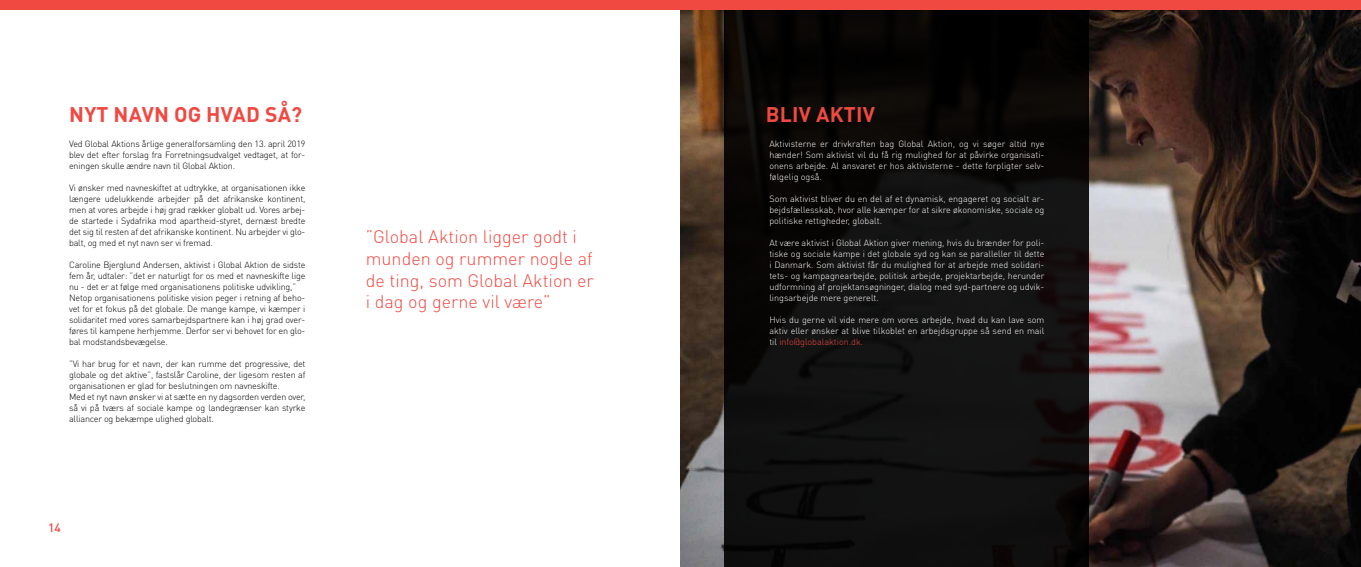
<style>
.page{position:relative;width:1361px;height:567px;background:#fff}
.page>*{position:absolute;margin:0;border:0;box-sizing:border-box;transform-origin:0 0}
.t1{font:700 21px "DIN Pro";letter-spacing:.01em;color:#f04942}
.t2{font:300 18px/21.6px "DIN Pro";color:#f04942}
.t3{font:500 12px "DIN Pro";color:#f04942}
.t4{font:300 9px/11px "DIN Pro";letter-spacing:-.02em;color:#000;text-align:justify}
.t5{font:300 9px/11px "DIN Pro";color:#fff;text-align:justify}
.s1{color:#f04942}
</style>
<div class="page">
<img style="left:680px;top:10px;width:681px;height:557px">
<div style="left:724px;top:0;width:365px;height:567px;background:linear-gradient(to right,#0b0a0a,#100e0f)"></div>
<div style="left:0;top:0;width:1361px;height:10px;background:#f04942"></div>
<h1 class="t1" style="left:69px;top:100px;width:234px">NYT NAVN OG HVAD SÅ?</h1>
<h1 class="t1" style="left:766px;top:101px;width:111px">BLIV AKTIV</h1>
<p class="t4" style="left:69px;top:138px;width:238px">Ved Global Aktions årlige generalforsamling den 13. april 2019 blev det efter forslag fra Forretningsudvalget vedtaget, at for&shy;eningen skulle ændre navn til Global Aktion.</p>
<p class="t4" style="left:69px;top:182px;width:238px">Vi ønsker med navneskiftet at udtrykke, at organisationen ikke længere udelukkende arbejder på det afrikanske kontinent, men at vores arbejde i høj grad rækker globalt ud. Vores arbej&shy;de startede i Sydafrika mod apartheid-styret, dernæst bredte det sig til resten af det afrikanske kontinent. Nu arbejder vi glo&shy;balt, og med et nyt navn ser vi fremad.</p>
<p class="t4" style="left:69px;top:259px;width:238px;text-align:left">Caroline Bjerglund Andersen, aktivist i Global Aktion de sidste fem år, udtaler: ”det er naturligt for os med et navneskifte lige nu - det er at følge med organisationens politiske udvikling,” Netop organisationens politiske vision peger i retning af beho&shy;vet for et fokus på det globale. De mange kampe, vi kæmper i solidaritet med vores samarbejdspartnere kan i høj grad over&shy;føres til kampene herhjemme. Derfor ser vi behovet for en glo&shy;bal modstandsbevægelse.</p>
<p class="t4" style="left:69px;top:358px;width:238px;text-align:left">”Vi har brug for et navn, der kan rumme det progressive, det globale og det aktive”, fastslår Caroline, der ligesom resten af organisationen er glad for beslutningen om navneskifte.<br>Med et nyt navn ønsker vi at sætte en ny dagsorden verden over, så vi på tværs af sociale kampe og landegrænser kan styrke alliancer og bekæmpe ulighed globalt.</p>
<h2 class="t2" style="left:366px;top:225px;width:230px">”Global Aktion ligger godt i munden og rummer nogle af de ting, som Global Aktion er i dag og gerne vil være”</h2>
<p class="t5" style="left:769px;top:138px;width:276px">Aktivisterne er drivkraften bag Global Aktion, og vi søger altid nye hænder! Som aktivist vil du få rig mulighed for at påvirke organisati&shy;onens arbejde. Al ansvaret er hos aktivisterne - dette forpligter selv&shy;følgelig også.</p>
<p class="t5" style="left:769px;top:193px;width:276px">Som aktivist bliver du en del af et dynamisk, engageret og socialt ar&shy;bejdsfællesskab, hvor alle kæmper for at sikre økonomiske, sociale og politiske rettigheder, globalt.</p>
<p class="t5" style="left:769px;top:237px;width:276px">At være aktivist i Global Aktion giver mening, hvis du brænder for poli&shy;tiske og sociale kampe i det globale syd og kan se paralleller til dette i Danmark. Som aktivist får du mulighed for at arbejde med solidari&shy;tets- og kampagnearbejde, politisk arbejde, projektarbejde, herunder udformning af projektansøgninger, dialog med syd-partnere og udvik&shy;lingsarbejde mere generelt.</p>
<p class="t5" style="left:769px;top:314px;width:276px">Hvis du gerne vil vide mere om vores arbejde, hvad du kan lave som aktiv eller ønsker at blive tilkoblet en arbejdsgruppe så send en mail til <span class="s1">info@globalaktion.dk.</span></p>
<h3 class="t3" style="left:48px;top:519px;width:14px">14</h3>
</div>
